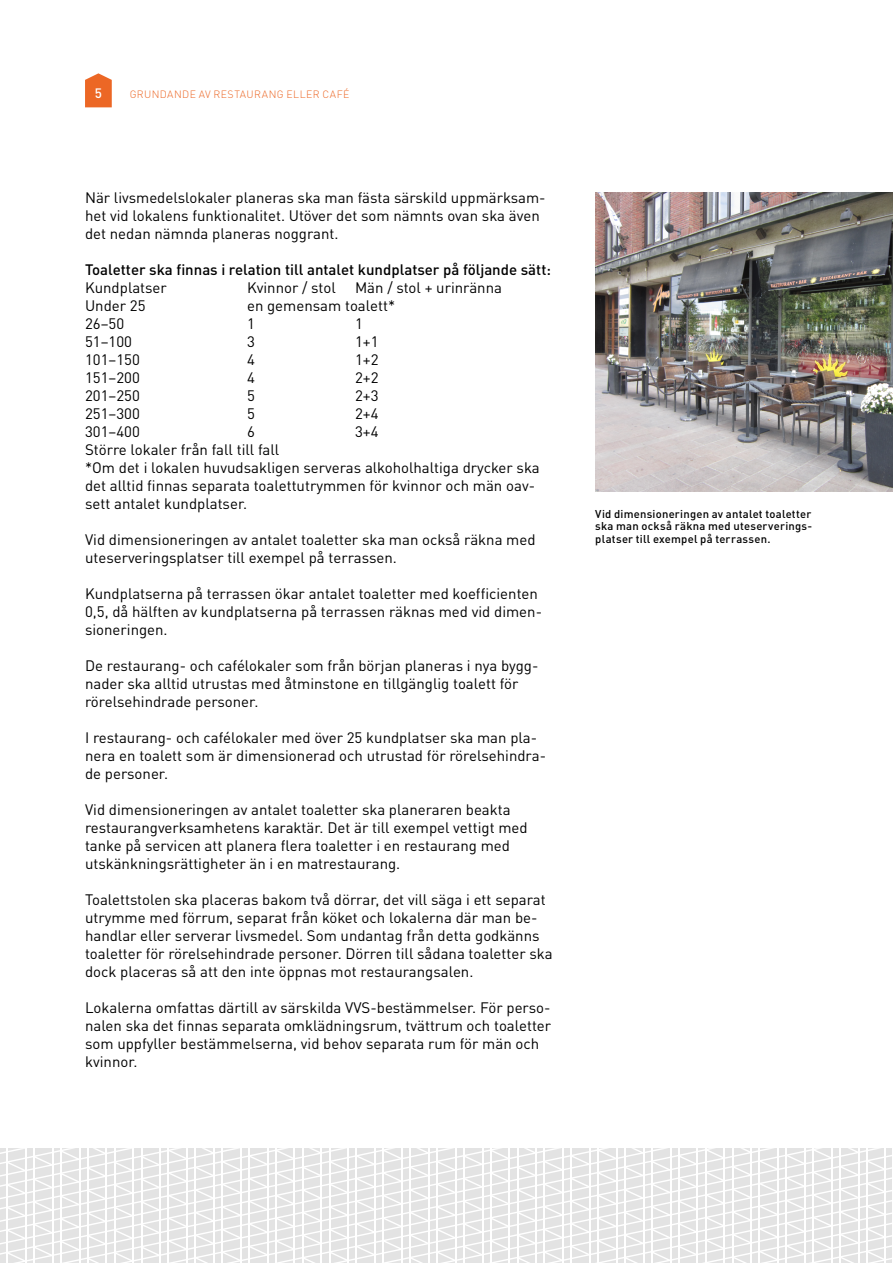
<style>
.page{position:relative;width:893px;height:1263px;background:#fff}
.page>*{position:absolute;margin:0;border:0;box-sizing:border-box;transform-origin:0 0}
.t1{font:15px/18px "DINOT";color:#000}
.t2{font:500 15px "DINOT";color:#000}
.t3{font:500 13.5px "DINOT";color:#fff}
.t4{font:500 11.25px/12.8px "DINOT";letter-spacing:.02em;color:#000;text-align:justify}
.t5{font:300 10.5px "DINOT";letter-spacing:.035em;color:#ec6725}
</style>
<div class="page">
<svg style="left:0;top:1148px;width:892px;height:115px"></svg>
<svg style="left:85px;top:73px;width:27px;height:34px"></svg>
<img style="left:595px;top:192px;width:298px;height:299px">
<p class="t3" style="left:95px;top:84px;width:9px">5</p>
<p class="t5" style="left:130px;top:88px;width:221px">GRUNDANDE AV RESTAURANG ELLER CAFÉ</p>
<p class="t1" style="left:85px;top:188px;width:462px">När livsmedelslokaler planeras ska man fästa särskild uppmärksam&shy;het vid lokalens funktionalitet. Utöver det som nämnts ovan ska även det nedan nämnda planeras noggrant.</p>
<p class="t2" style="left:85px;top:260px;width:467px">Toaletter ska finnas i relation till antalet kundplatser på följande sätt:</p>
<p class="t1" style="left:85px;top:278px;width:83px">Kundplatser</p>
<p class="t1" style="left:247px;top:278px;width:90px">Kvinnor / stol</p>
<p class="t1" style="left:355px;top:278px;width:148px">Män / stol + urinränna</p>
<p class="t1" style="left:85px;top:296px;width:62px">Under 25</p>
<p class="t1" style="left:247px;top:296px;width:150px">en gemensam toalett*</p>
<p class="t1" style="left:85px;top:314px;width:41px">26–50</p>
<p class="t1" style="left:247px;top:314px;width:9px">1</p>
<p class="t1" style="left:355px;top:314px;width:9px">1</p>
<p class="t1" style="left:85px;top:332px;width:48px">51–100</p>
<p class="t1" style="left:247px;top:332px;width:9px">3</p>
<p class="t1" style="left:355px;top:332px;width:25px">1+1</p>
<p class="t1" style="left:85px;top:350px;width:56px">101–150</p>
<p class="t1" style="left:247px;top:350px;width:9px">4</p>
<p class="t1" style="left:355px;top:350px;width:25px">1+2</p>
<p class="t1" style="left:85px;top:368px;width:56px">151–200</p>
<p class="t1" style="left:247px;top:368px;width:9px">4</p>
<p class="t1" style="left:355px;top:368px;width:25px">2+2</p>
<p class="t1" style="left:85px;top:386px;width:56px">201–250</p>
<p class="t1" style="left:247px;top:386px;width:9px">5</p>
<p class="t1" style="left:355px;top:386px;width:25px">2+3</p>
<p class="t1" style="left:85px;top:404px;width:56px">251–300</p>
<p class="t1" style="left:247px;top:404px;width:9px">5</p>
<p class="t1" style="left:355px;top:404px;width:25px">2+4</p>
<p class="t1" style="left:85px;top:422px;width:56px">301–400</p>
<p class="t1" style="left:247px;top:422px;width:9px">6</p>
<p class="t1" style="left:355px;top:422px;width:25px">3+4</p>
<p class="t1" style="left:85px;top:440px;width:456px">Större lokaler från fall till fall<br>*Om det i lokalen huvudsakligen serveras alkoholhaltiga drycker ska det alltid finnas separata toalettutrymmen för kvinnor och män oav&shy;sett antalet kundplatser.</p>
<p class="t1" style="left:85px;top:530px;width:452px">Vid dimensioneringen av antalet toaletter ska man också räkna med uteserveringsplatser till exempel på terrassen.</p>
<p class="t1" style="left:85px;top:584px;width:459px">Kundplatserna på terrassen ökar antalet toaletter med koefficienten<br>0,5, då hälften av kundplatserna på terrassen räknas med vid dimen&shy;sioneringen.</p>
<p class="t1" style="left:85px;top:656px;width:455px">De restaurang- och cafélokaler som från början planeras i nya bygg&shy;nader ska alltid utrustas med åtminstone en tillgänglig toalett för rörelsehindrade personer.</p>
<p class="t1" style="left:85px;top:728px;width:463px">I restaurang- och cafélokaler med över 25 kundplatser ska man pla&shy;nera en toalett som är dimensionerad och utrustad för rörelsehindra&shy;de personer.</p>
<p class="t1" style="left:85px;top:800px;width:444px">Vid dimensioneringen av antalet toaletter ska planeraren beakta restaurangverksamhetens karaktär. Det är till exempel vettigt med tanke på servicen att planera flera toaletter i en restaurang med utskänkningsrättigheter än i en matrestaurang.</p>
<p class="t1" style="left:85px;top:890px;width:469px">Toalettstolen ska placeras bakom två dörrar, det vill säga i ett separat utrymme med förrum, separat från köket och lokalerna där man be&shy;handlar eller serverar livsmedel. Som undantag från detta godkänns toaletter för rörelsehindrade personer. Dörren till sådana toaletter ska dock placeras så att den inte öppnas mot restaurangsalen.</p>
<p class="t1" style="left:85px;top:998px;width:468px">Lokalerna omfattas därtill av särskilda VVS-bestämmelser. För perso&shy;nalen ska det finnas separata omklädningsrum, tvättrum och toaletter som uppfyller bestämmelserna, vid behov separata rum för män och kvinnor.</p>
<p class="t4" style="left:595px;top:507px;width:218px">Vid dimensioneringen av antalet toaletter ska man också räkna med uteserverings&shy;platser till exempel på terrassen.</p>
</div>
